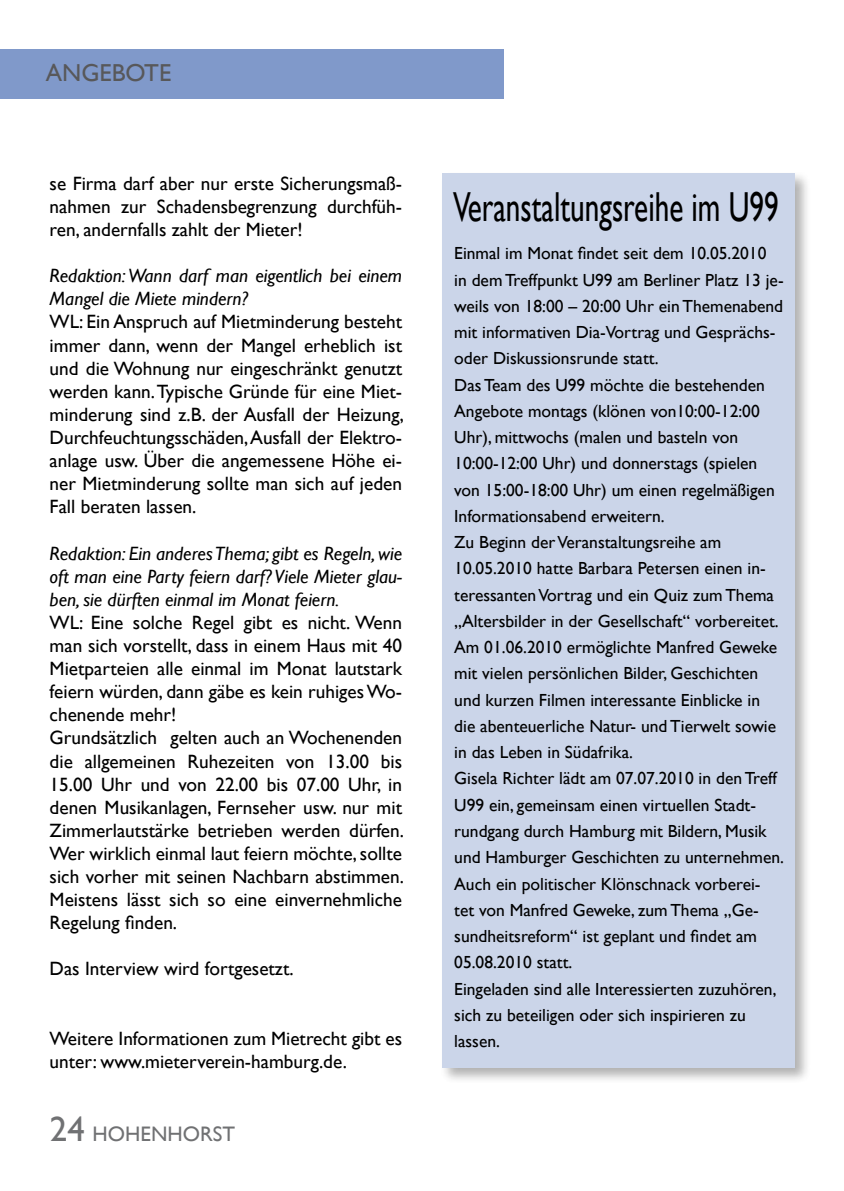
<style>
.page{position:relative;width:844px;height:1191px;background:#fff}
.page>*{position:absolute;margin:0;border:0;box-sizing:border-box;transform-origin:0 0}
.t1{font:41.82px "Gill Sans";color:#000;scale:.7 1}
.t2{font:24.5px "Gill Sans";color:#58585a}
.t3{font:21px "Gill Sans";color:#707173}
.t4{font:19.25px/23.1px "Gill Sans";color:#000;text-align:justify}
.t5{font:italic 19.25px/23.1px "Gill Sans";color:#000}
.t6{font:17.5px/26.2px "Gill Sans";color:#000}
.s1{font-size:35px}
</style>
<div class="page">
<div style="left:439px;top:171px;width:372px;height:913px;background:#000;opacity:.75"></div>
<div style="left:441px;top:174px;width:353px;height:894px;background:#cbd5e9"></div>
<div style="left:0;top:50px;width:503px;height:49px;background:#8099ca"></div>
<h2 class="t2" style="left:46px;top:59px;width:127px">ANGEBOTE</h2>
<p class="t4" style="left:50px;top:172px;width:354px">se Firma darf aber nur erste Sicherungsmaß&shy;nahmen zur Schadensbegrenzung durchfüh&shy;ren, andernfalls zahlt der Mieter!</p>
<p class="t5" style="left:50px;top:264px;width:354px">Redaktion: Wann darf man eigentlich bei einem<br>Mangel die Miete mindern?</p>
<p class="t4" style="left:50px;top:311px;width:356px">WL: Ein Anspruch auf Mietminderung besteht immer dann, wenn der Mangel erheblich ist und die Wohnung nur eingeschränkt genutzt werden kann. Typische Gründe für eine Miet&shy;minderung sind z.B. der Ausfall der Heizung, Durchfeuchtungsschäden, Ausfall der Elektro&shy;anlage usw. Über die angemessene Höhe ei&shy;ner Mietminderung sollte man sich auf jeden Fall beraten lassen.</p>
<p class="t5" style="left:50px;top:542px;width:354px;text-align:justify">Redaktion: Ein anderes Thema; gibt es Regeln, wie oft man eine Party feiern darf? Viele Mieter glau&shy;ben, sie dürften einmal im Monat feiern.</p>
<p class="t4" style="left:50px;top:611px;width:356px;text-align:left">WL: Eine solche Regel gibt es nicht. Wenn man sich vorstellt, dass in einem Haus mit 40<br>Mietparteien alle einmal im Monat lautstark feiern würden, dann gäbe es kein ruhiges Wo&shy;chenende mehr!<br>Grundsätzlich gelten auch an Wochenenden die allgemeinen Ruhezeiten von 13.00 bis 15.00 Uhr und von 22.00 bis 07.00 Uhr, in denen Musikanlagen, Fernseher usw. nur mit Zimmerlautstärke betrieben werden dürfen.<br>Wer wirklich einmal laut feiern möchte, sollte sich vorher mit seinen Nachbarn abstimmen.<br>Meistens lässt sich so eine einvernehmliche Regelung finden.</p>
<p class="t4" style="left:50px;top:957px;width:245px">Das Interview wird fortgesetzt.</p>
<p class="t4" style="left:50px;top:1027px;width:354px">Weitere Informationen zum Mietrecht gibt es unter: www.mieterverein-hamburg.de.</p>
<p class="t3" style="left:50px;top:1121px;width:187px"><span class="s1">24</span> HOHENHORST</p>
<h1 class="t1" style="left:453px;top:183px;width:466px">Veranstaltungsreihe im U99</h1>
<p class="t6" style="left:454px;top:240px;width:331px">Einmal im Monat findet seit dem 10.05.2010<br>in dem Treffpunkt U99 am Berliner Platz 13 je&shy;weils von 18:00 – 20:00 Uhr ein Themenabend mit informativen Dia-Vortrag und Gesprächs&shy;oder Diskussionsrunde statt.<br>Das Team des U99 möchte die bestehenden Angebote montags (klönen von10:00-12:00<br>Uhr), mittwochs (malen und basteln von 10:00-12:00 Uhr) und donnerstags (spielen von 15:00-18:00 Uhr) um einen regelmäßigen Informationsabend erweitern.<br>Zu Beginn der Veranstaltungsreihe am 10.05.2010 hatte Barbara Petersen einen in&shy;teressanten Vortrag und ein Quiz zum Thema „Altersbilder in der Gesellschaft“ vorbereitet.<br>Am 01.06.2010 ermöglichte Manfred Geweke mit vielen persönlichen Bilder, Geschichten und kurzen Filmen interessante Einblicke in die abenteuerliche Natur- und Tierwelt sowie in das Leben in Südafrika.<br>Gisela Richter lädt am 07.07.2010 in den Treff U99 ein, gemeinsam einen virtuellen Stadt&shy;rundgang durch Hamburg mit Bildern, Musik und Hamburger Geschichten zu unternehmen.<br>Auch ein politischer Klönschnack vorberei&shy;tet von Manfred Geweke, zum Thema „Ge&shy;sundheitsreform“ ist geplant und findet am 05.08.2010 statt.<br>Eingeladen sind alle Interessierten zuzuhören, sich zu beteiligen oder sich inspirieren zu lassen.</p>
</div>
